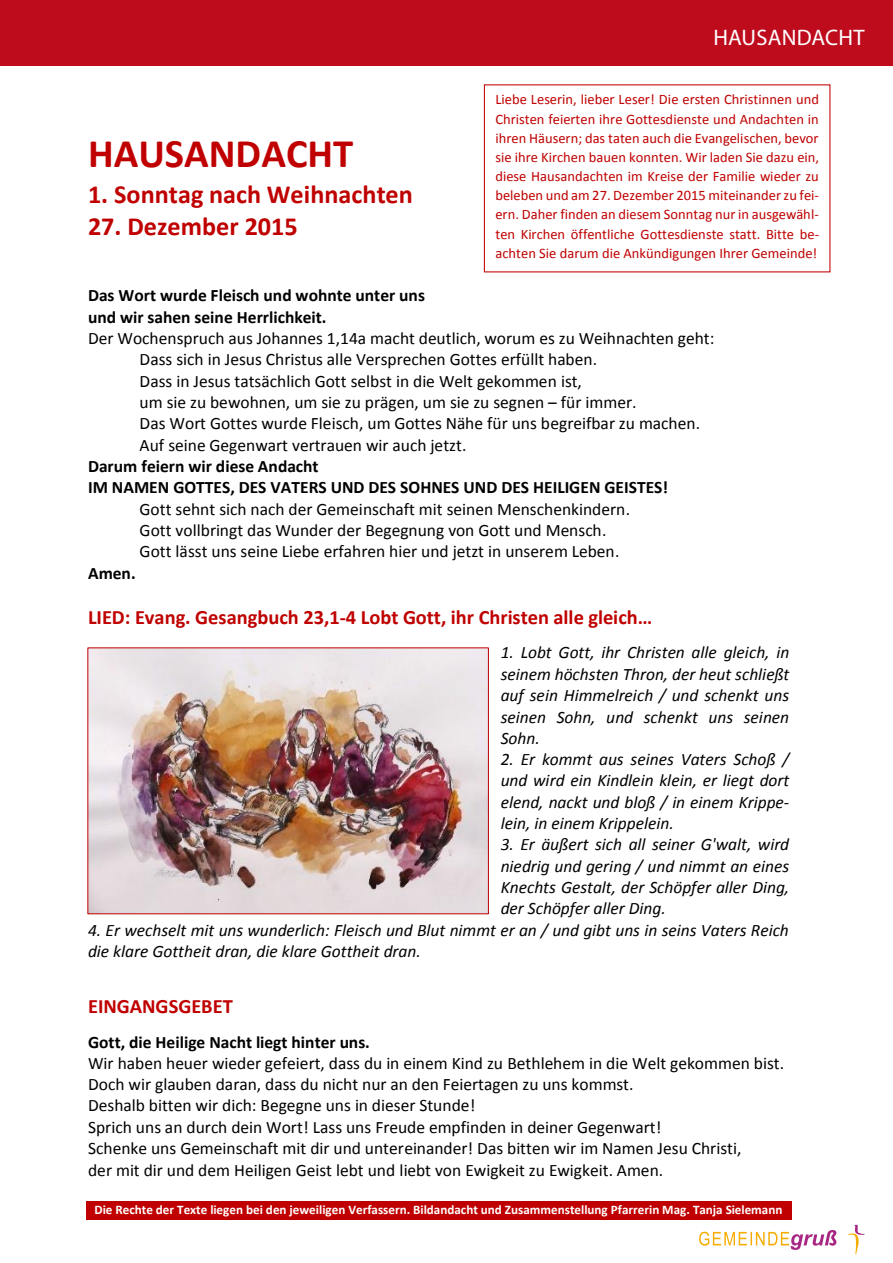
<style>
.page{position:relative;width:893px;height:1263px;background:#fff}
.page>*{position:absolute;margin:0;border:0;box-sizing:border-box;transform-origin:0 0}
.t1{font:700 40.65px "Calibri";color:#c00000}
.t2{font:700 26.25px "Calibri";color:#c00000}
.t3{font:22.5px "Myriad Pro";letter-spacing:.01em;color:#fff}
.t4{font:700 20.4px "Calibri";color:#c00000}
.t5{font:17.4px/21.3px "Calibri";color:#000}
.t6{font:italic 17.4px/21.3px "Calibri";color:#000;text-align:justify}
.t7{font:700 17.4px/21.3px "Calibri";color:#000}
.t8{font:14.55px/19.2px "Calibri";color:#c00000;text-align:justify}
.t9{font:700 13.05px "Calibri";color:#fff}
</style>
<div class="page">
<div style="left:0;top:0;width:893px;height:66px;background:#bf0c1d"></div>
<div style="left:86px;top:1201px;width:705px;height:19px;background:#c00000"></div>
<img style="left:90px;top:650px;width:397px;height:262px">
<svg style="left:848px;top:1225px;width:17px;height:29px"></svg>
<svg style="left:699px;top:1230px;width:137px;height:20px"></svg>
<h1 class="t1" style="left:88px;top:125px;width:267px">HAUSANDACHT</h1>
<h2 class="t2" style="left:88px;top:176px;width:326px">1. Sonntag nach Weihnachten</h2>
<h2 class="t2" style="left:88px;top:208px;width:211px">27. Dezember 2015</h2>
<p class="t3" style="left:713px;top:23px;width:153px">HAUSANDACHT</p>
<p class="t8" style="left:495px;top:90px;width:325px">Liebe Leserin, lieber Leser! Die ersten Christinnen und Christen feierten ihre Gottesdienste und Andachten in ihren Häusern; das taten auch die Evangelischen, bevor sie ihre Kirchen bauen konnten. Wir laden Sie dazu ein, diese Hausandachten im Kreise der Familie wieder zu beleben und am 27. Dezember 2015 miteinander zu fei&shy;ern. Daher finden an diesem Sonntag nur in ausgewähl&shy;ten Kirchen öffentliche Gottesdienste statt. Bitte be&shy;achten Sie darum die Ankündigungen Ihrer Gemeinde!</p>
<p class="t7" style="left:88px;top:284px;width:338px">Das Wort wurde Fleisch und wohnte unter uns und wir sahen seine Herrlichkeit.</p>
<p class="t5" style="left:140px;top:327px;width:576px;text-indent:-52px">Der Wochenspruch aus Johannes 1,14a macht deutlich, worum es zu Weihnachten geht:<br>Dass sich in Jesus Christus alle Versprechen Gottes erfüllt haben.<br>Dass in Jesus tatsächlich Gott selbst in die Welt gekommen ist,<br>um sie zu bewohnen, um sie zu prägen, um sie zu segnen – für immer.<br>Das Wort Gottes wurde Fleisch, um Gottes Nähe für uns begreifbar zu machen.<br>Auf seine Gegenwart vertrauen wir auch jetzt.</p>
<p class="t7" style="left:88px;top:455px;width:582px">Darum feiern wir diese Andacht<br>IM NAMEN GOTTES, DES VATERS UND DES SOHNES UND DES HEILIGEN GEISTES!</p>
<p class="t5" style="left:140px;top:497px;width:492px">Gott sehnt sich nach der Gemeinschaft mit seinen Menschenkindern.<br>Gott vollbringt das Wunder der Begegnung von Gott und Mensch.<br>Gott lässt uns seine Liebe erfahren hier und jetzt in unserem Leben.</p>
<p class="t7" style="left:88px;top:562px;width:49px">Amen.</p>
<p class="t4" style="left:88px;top:603px;width:566px">LIED: Evang. Gesangbuch 23,1-4 Lobt Gott, ihr Christen alle gleich…</p>
<p class="t6" style="left:501px;top:641px;width:290px">1. Lobt Gott, ihr Christen alle gleich, in seinem höchsten Thron, der heut schließt auf sein Himmelreich / und schenkt uns seinen Sohn, und schenkt uns seinen Sohn.</p>
<p class="t6" style="left:501px;top:748px;width:290px">2. Er kommt aus seines Vaters Schoß / und wird ein Kindlein klein, er liegt dort elend, nackt und bloß / in einem Krippe&shy;lein, in einem Krippelein.</p>
<p class="t6" style="left:501px;top:833px;width:290px">3. Er äußert sich all seiner G'walt, wird niedrig und gering / und nimmt an eines Knechts Gestalt, der Schöpfer aller Ding, der Schöpfer aller Ding.</p>
<p class="t6" style="left:88px;top:918px;width:702px">4. Er wechselt mit uns wunderlich: Fleisch und Blut nimmt er an / und gibt uns in seins Vaters Reich die klare Gottheit dran, die klare Gottheit dran.</p>
<p class="t4" style="left:88px;top:992px;width:146px">EINGANGSGEBET</p>
<p class="t7" style="left:88px;top:1030px;width:283px">Gott, die Heilige Nacht liegt hinter uns.</p>
<p class="t5" style="left:88px;top:1052px;width:698px">Wir haben heuer wieder gefeiert, dass du in einem Kind zu Bethlehem in die Welt gekommen bist.<br>Doch wir glauben daran, dass du nicht nur an den Feiertagen zu uns kommst.<br>Deshalb bitten wir dich: Begegne uns in dieser Stunde!<br>Sprich uns an durch dein Wort! Lass uns Freude empfinden in deiner Gegenwart!<br>Schenke uns Gemeinschaft mit dir und untereinander! Das bitten wir im Namen Jesu Christi,<br>der mit dir und dem Heiligen Geist lebt und liebt von Ewigkeit zu Ewigkeit. Amen.</p>
<p class="t9" style="left:94px;top:1200px;width:689px">Die Rechte der Texte liegen bei den jeweiligen Verfassern. Bildandacht und Zusammenstellung Pfarrerin Mag. Tanja Sielemann</p>
</div>
